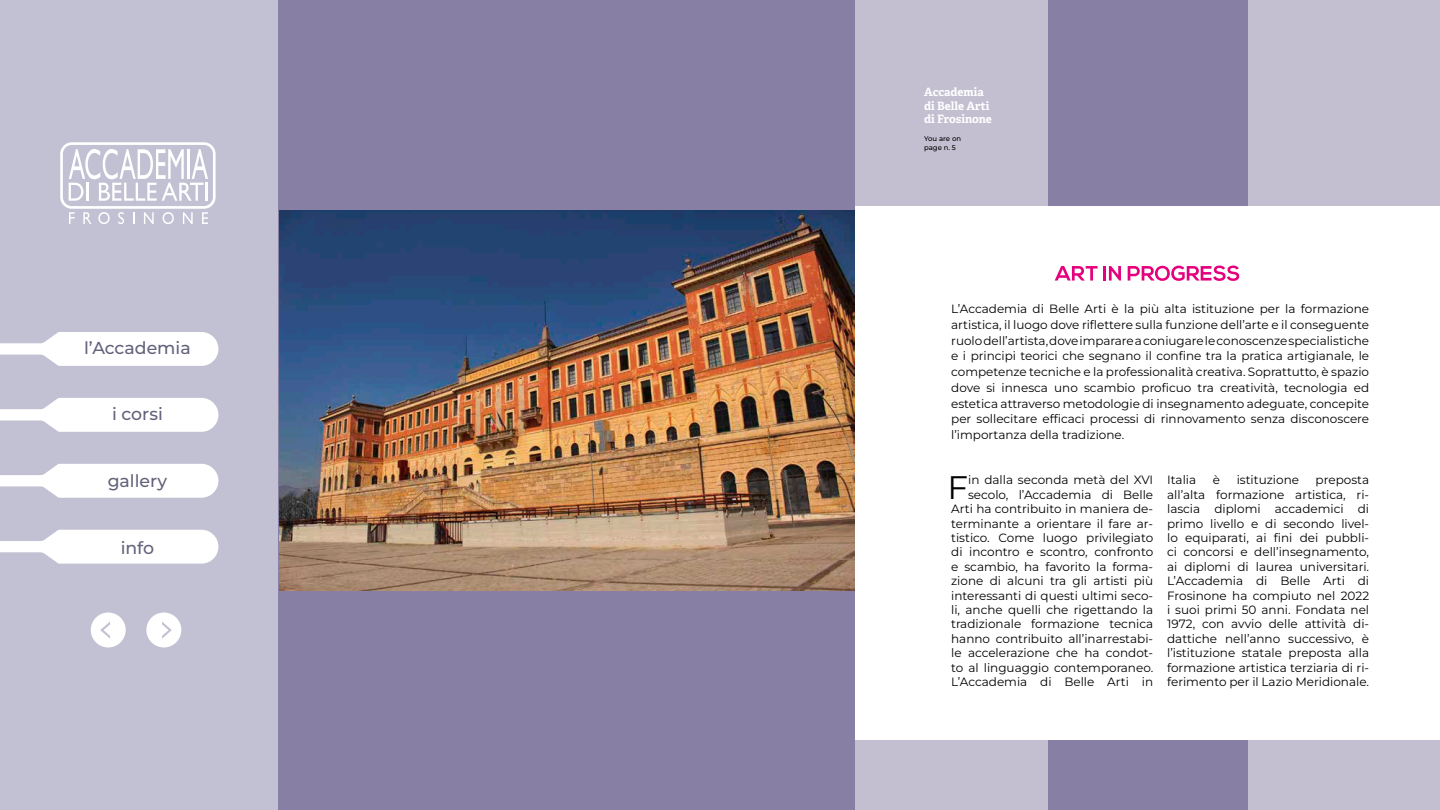
<style>
.page{position:relative;width:1440px;height:810px;background:#fff}
.page>*{position:absolute;margin:0;border:0;box-sizing:border-box;transform-origin:0 0}
.t1{font:32.55px "Montserrat";color:#000}
.t2{font:100 17.25px "Montserrat";color:#63627c}
.t3{font:12px/14.4px "Montserrat";color:#000;text-align:justify}
.t4{font:700 11.48px/13.8px "Adelle";color:#fff}
.t5{font:100 6.9px/8.2px "Montserrat";color:#000}
</style>
<div class="page">
<div style="left:278px;top:0;width:577px;height:810px;background:#8780a4"></div>
<img style="left:280px;top:211px;width:575px;height:379px">
<div style="left:1048px;top:0;width:200px;height:206px;background:#8780a4"></div>
<div style="left:1048px;top:741px;width:200px;height:69px;background:#8780a4"></div>
<div style="left:854px;top:0;width:205px;height:206px;background:#c3bfd1"></div>
<div style="left:854px;top:741px;width:205px;height:69px;background:#c3bfd1"></div>
<div style="left:1236px;top:0;width:204px;height:206px;background:#c3bfd1"></div>
<div style="left:1236px;top:741px;width:204px;height:69px;background:#c3bfd1"></div>
<svg style="left:1055px;top:266px;width:43px;height:15px"></svg>
<hr style="left:1103px;top:266px;width:3px;height:15px;background:#e5007d">
<svg style="left:1109px;top:266px;width:12px;height:15px"></svg>
<svg style="left:1128px;top:266px;width:111px;height:15px"></svg>
<div style="left:0;top:0;width:278px;height:810px;background:#c2c1d3"></div>
<div style="left:146px;top:613px;width:35px;height:34px;background:#fff;border-radius:50%"></div>
<div style="left:91px;top:613px;width:35px;height:34px;background:#fff;border-radius:50%"></div>
<svg style="left:60px;top:142px;width:156px;height:82px"></svg>
<svg style="left:100px;top:622px;width:10px;height:17px"></svg>
<svg style="left:162px;top:622px;width:10px;height:17px"></svg>
<svg style="left:0;top:332px;width:218px;height:34px"></svg>
<svg style="left:0;top:398px;width:218px;height:34px"></svg>
<svg style="left:0;top:464px;width:218px;height:34px"></svg>
<svg style="left:0;top:530px;width:218px;height:34px"></svg>
<h2 class="t2" style="left:84px;top:336px;width:108px">l’Accademia</h2>
<h2 class="t2" style="left:112px;top:403px;width:52px">i corsi</h2>
<h2 class="t2" style="left:108px;top:470px;width:61px">gallery</h2>
<h2 class="t2" style="left:121px;top:536px;width:35px">info</h2>
<p class="t4" style="left:924px;top:85px;width:69px">Accademia di Belle Arti di Frosinone</p>
<p class="t5" style="left:924px;top:135px;width:38px">You are on page n. 5</p>
<p class="t3" style="left:951px;top:301px;width:419px;line-height:15.8px">L’Accademia di Belle Arti è la più alta istituzione per la formazione artistica, il luogo dove riflettere sulla funzione dell’arte e il conseguente ruolo dell’artista, dove imparare a coniugare le conoscenze specialistiche e i principi teorici che segnano il confine tra la pratica artigianale, le competenze tecniche e la professionalità creativa. Soprattutto, è spazio dove si innesca uno scambio proficuo tra creatività, tecnologia ed estetica attraverso metodologie di insegnamento adeguate, concepite per sollecitare efficaci processi di rinnovamento senza disconoscere l’importanza della tradizione.</p>
<h1 class="t1" style="left:947px;top:466px;width:22px">F</h1>
<p class="t3" style="left:951px;top:473px;width:204px;text-align:right">in dalla seconda metà del XVI secolo, l’Accademia di Belle Arti ha contribuito in maniera de&shy;terminante a orientare il fare ar&shy;tistico. Come luogo privilegiato di incontro e scontro, confronto e scambio, ha favorito la forma&shy;zione di alcuni tra gli artisti più interessanti di questi ultimi seco&shy;li, anche quelli che rigettando la tradizionale formazione tecnica hanno contribuito all’inarrestabi&shy;le accelerazione che ha condot&shy;to al linguaggio contemporaneo.<br>L’Accademia di Belle Arti in</p>
<p class="t3" style="left:1167px;top:473px;width:31px">Italia</p>
<p class="t3" style="left:1213px;top:473px;width:9px">è</p>
<p class="t3" style="left:1237px;top:473px;width:64px">istituzione</p>
<p class="t3" style="left:1167px;top:473px;width:204px;text-indent:149px">preposta all’alta formazione artistica, ri&shy;lascia diplomi accademici di primo livello e di secondo livel&shy;lo equiparati, ai fini dei pubbli&shy;ci concorsi e dell’insegnamento, ai diplomi di laurea universitari.<br>L’Accademia di Belle Arti di Frosinone ha compiuto nel 2022 i suoi primi 50 anni. Fondata nel 1972, con avvio delle attività di&shy;dattiche nell’anno successivo, è l’istituzione statale preposta alla formazione artistica terziaria di ri&shy;ferimento per il Lazio Meridionale.</p>
</div>
